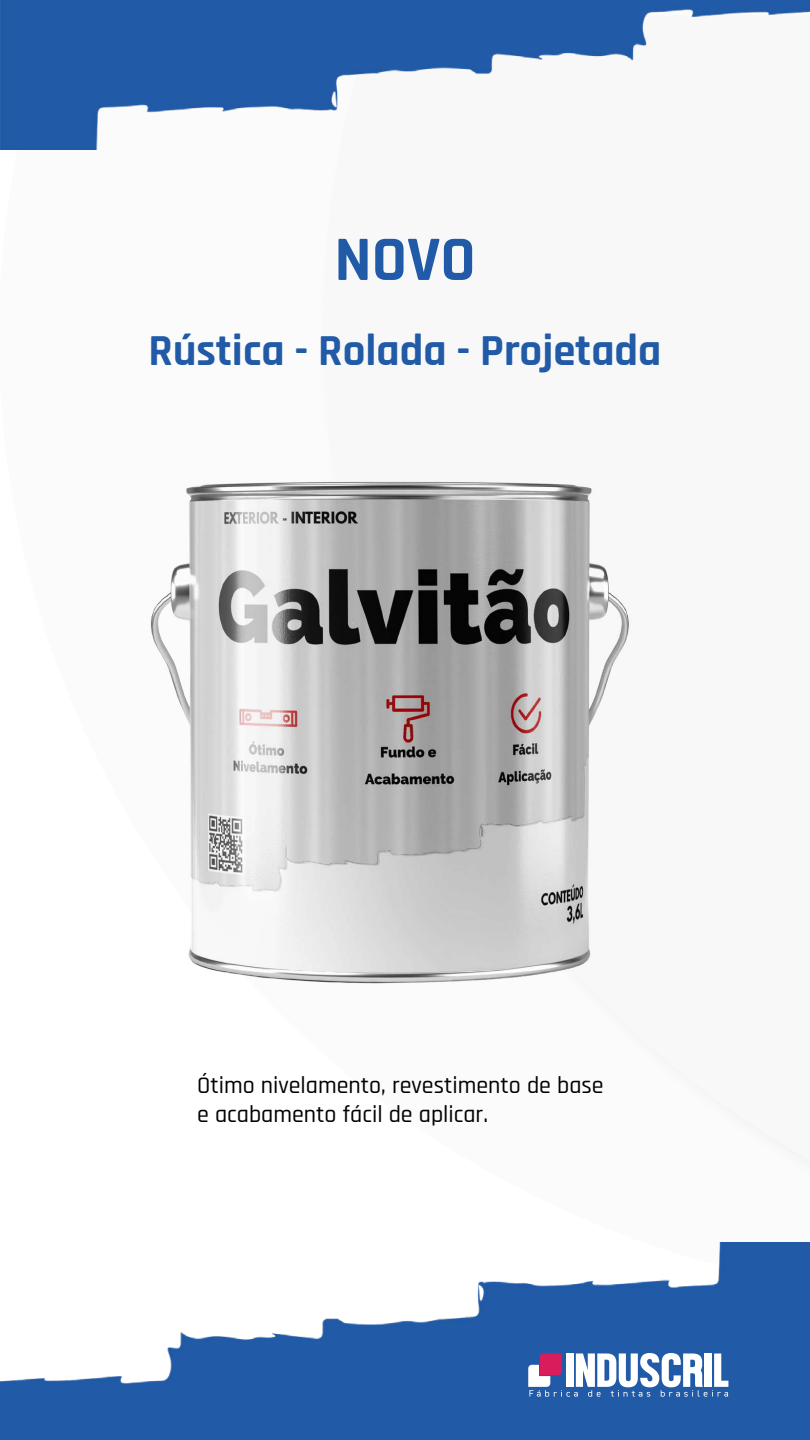
<style>
.page{position:relative;width:810px;height:1440px;background:#fff}
.page>*{position:absolute;margin:0;border:0;box-sizing:border-box;transform-origin:0 0}
.t1{font:700 63.9px "Rajdhani";color:#215aa6}
.t2{font:700 44.8px "Rajdhani";color:#215aa6}
.t3{font:500 24px/28.8px "Rajdhani";color:#000}
</style>
<div class="page">
<img style="left:0;top:0;width:810px;height:150px">
<img style="left:0;top:1243px;width:810px;height:142px">
<div style="left:0;top:1385px;width:810px;height:55px;background:#215aa6"></div>
<svg style="left:528px;top:1353px;width:200px;height:44px"></svg>
<img style="left:150px;top:481px;width:479px;height:503px">
<h1 class="t1" style="left:334px;top:221px;width:143px">NOVO</h1>
<h2 class="t2" style="left:149px;top:323px;width:514px">Rústica - Rolada - Projetada</h2>
<p class="t3" style="left:197px;top:1072px;width:408px">Ótimo nivelamento, revestimento de base e acabamento fácil de aplicar.</p>
</div>
